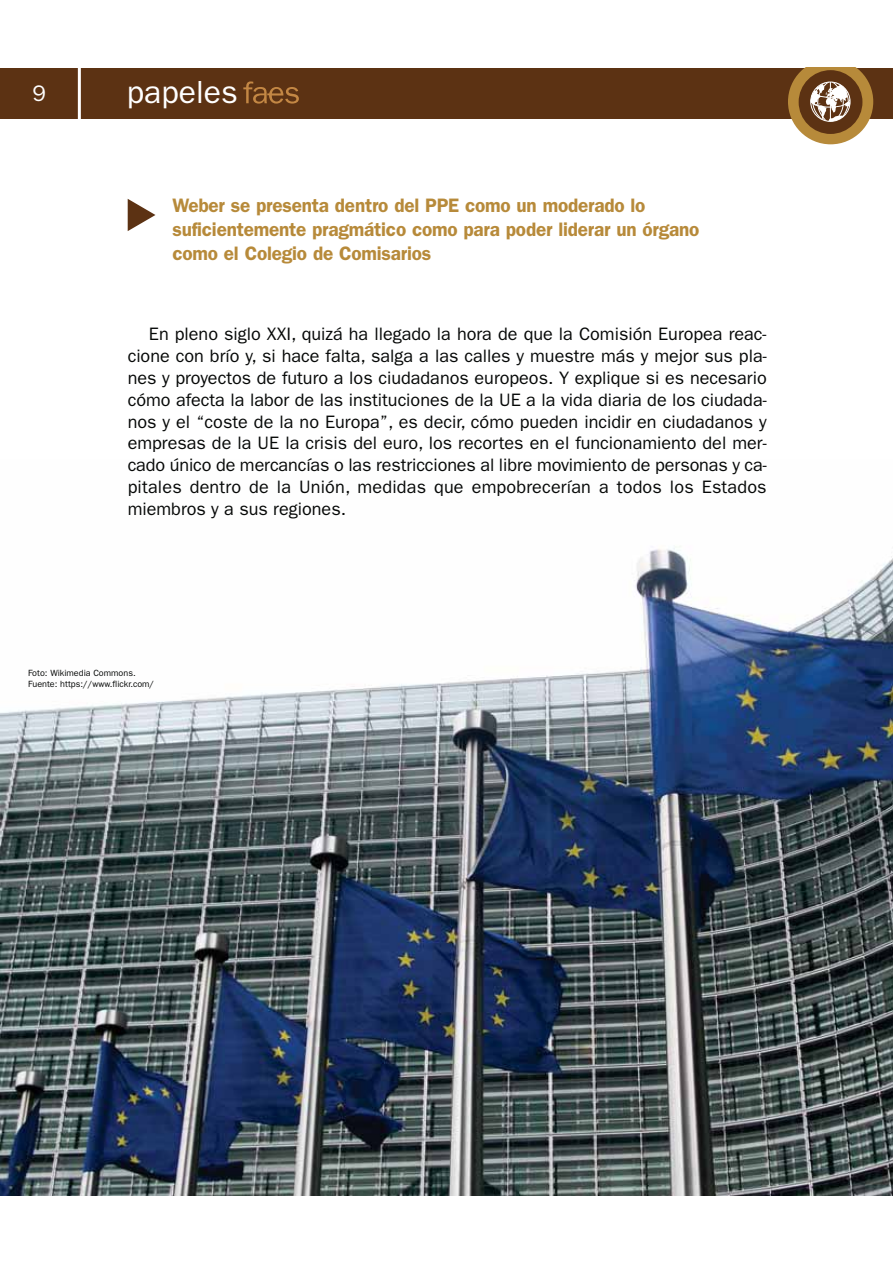
<style>
.page{position:relative;width:893px;height:1263px;background:#fff}
.page>*{position:absolute;margin:0;border:0;box-sizing:border-box;transform-origin:0 0}
.t1{font:32.1px "Franklin Gothic";color:#fff}
.t2{font:22.5px "Franklin Gothic";color:#fff}
.t3{font:600 19.5px/24px "Franklin Gothic";letter-spacing:-.01em;color:#b78a3a}
.t4{font:18px/21.8px "Franklin Gothic";letter-spacing:.01em;color:#060807;text-align:justify}
.t5{font:9px/10.8px "Franklin Gothic";color:#060807}
</style>
<div class="page">
<img style="left:1px;top:548px;width:892px;height:647px">
<div style="left:0;top:68px;width:893px;height:51px;background:#5c3213"></div>
<svg style="left:243px;top:81px;width:56px;height:23px"></svg>
<svg style="left:788px;top:68px;width:85px;height:76px"></svg>
<div style="left:810px;top:82px;width:40px;height:40px;border:1px solid #fff;border-radius:50%"></div>
<hr style="left:78px;top:68px;width:3px;height:53px;background:#fff">
<svg style="left:128px;top:199px;width:27px;height:32px"></svg>
<p class="t2" style="left:33px;top:86px;width:15px">9</p>
<h1 class="t1" style="left:127px;top:81px;width:112px">papeles</h1>
<p class="t3" style="left:172px;top:195px;width:528px">Weber se presenta dentro del PPE como un moderado lo suficientemente pragmático como para poder liderar un órgano como el Colegio de Comisarios</p>
<p class="t4" style="left:128px;top:325px;width:641px;text-indent:21px">En pleno siglo XXI, quizá ha llegado la hora de que la Comisión Europea reac&shy;cione con brío y, si hace falta, salga a las calles y muestre más y mejor sus pla&shy;nes y proyectos de futuro a los ciudadanos europeos. Y explique si es necesario cómo afecta la labor de las instituciones de la UE a la vida diaria de los ciudada&shy;nos y el “coste de la no Europa”, es decir, cómo pueden incidir en ciudadanos y empresas de la UE la crisis del euro, los recortes en el funcionamiento del mer&shy;cado único de mercancías o las restricciones al libre movimiento de personas y ca&shy;pitales dentro de la Unión, medidas que empobrecerían a todos los Estados miembros y a sus regiones.</p>
<p class="t5" style="left:28px;top:669px;width:128px">Foto: Wikimedia Commons.<br>Fuente: https://www.flickr.com/</p>
</div>
